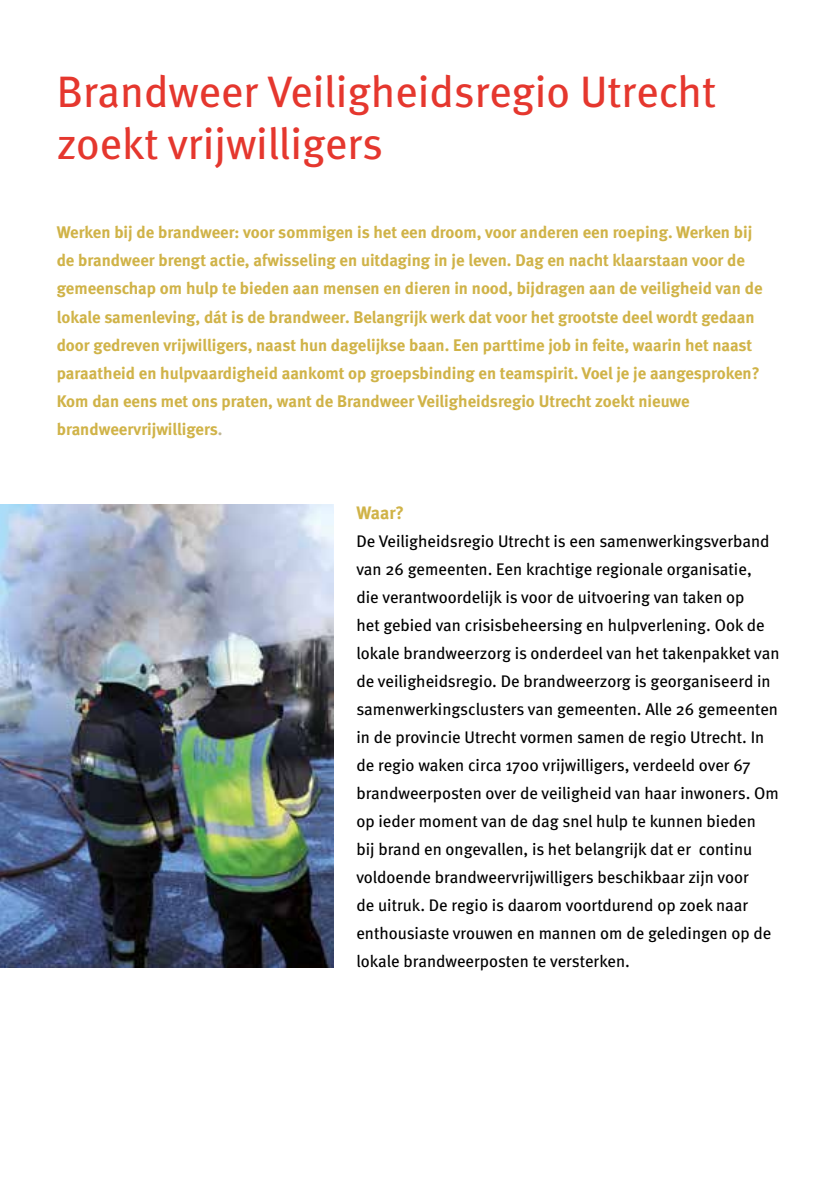
<style>
.page{position:relative;width:840px;height:1191px;background:#fff}
.page>*{position:absolute;margin:0;border:0;box-sizing:border-box;transform-origin:0 0}
.t1{font:44px/52px "Meta";color:#e5372e}
.t2{font:700 18px "Meta";color:#d0b348}
.t3{font:16.8px/28px "Meta";color:#000}
.t4{font:700 16.8px/28px "Meta";color:#d0b348}
.s1{color:#bfb797}
</style>
<div class="page">
<img style="left:0;top:505px;width:333px;height:462px">
<h1 class="t1" style="left:57px;top:65px;width:660px">Brandweer Veiligheidsregio Utrecht zoekt vrijwilligers</h1>
<p class="t4" style="left:57px;top:218px;width:706px">Werken bij de brandweer: voor sommigen is het een droom, voor anderen een roeping. Werken bij de brandweer brengt actie, afwisseling en uitdaging in je leven. Dag en nacht klaarstaan voor de gemeenschap om hulp te bieden aan mensen en dieren in nood, bijdragen aan de veiligheid van de lokale samenleving, dát is de brandweer. Belangrijk werk dat voor het grootste deel wordt gedaan door gedreven vrijwilligers, naast hun dagelijkse baan. Een parttime job in feite, waarin het naast paraatheid en hulpvaardigheid aankomt op groepsbinding en teamspirit. Voel je je aangesproken?<br>Kom dan eens met ons praten, want de Brandweer Veiligheidsregio Utrecht zoekt nieuwe brandweervrijwilligers<span class="s1">.</span></p>
<p class="t2" style="left:356px;top:502px;width:49px">Waar?</p>
<p class="t3" style="left:356px;top:527px;width:424px">De Veiligheidsregio Utrecht is een samenwerkingsverband van 26 gemeenten. Een krachtige regionale organisatie,<br>die verantwoordelijk is voor de uitvoering van taken op<br>het gebied van crisisbeheersing en hulpverlening. Ook de lokale brandweerzorg is onderdeel van het takenpakket van de veiligheidsregio. De brandweerzorg is georganiseerd in samenwerkingsclusters van gemeenten. Alle 26 gemeenten in de provincie Utrecht vormen samen de regio Utrecht. In de regio waken circa 1700 vrijwilligers, verdeeld over 67 brandweerposten over de veiligheid van haar inwoners. Om op ieder moment van de dag snel hulp te kunnen bieden<br>bij brand en ongevallen, is het belangrijk dat er continu voldoende brandweervrijwilligers beschikbaar zijn voor<br>de uitruk. De regio is daarom voortdurend op zoek naar enthousiaste vrouwen en mannen om de geledingen op de lokale brandweerposten te versterken.</p>
</div>
